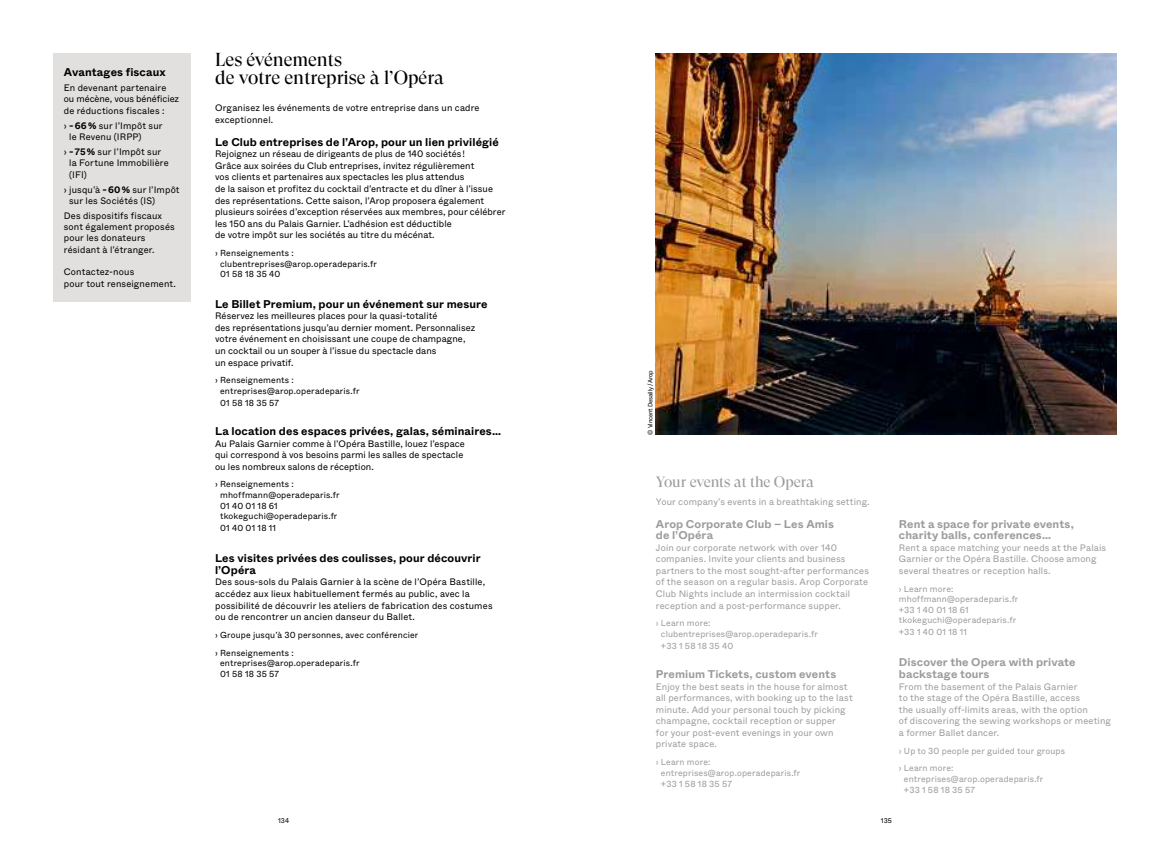
<style>
.page{position:relative;width:1170px;height:851px;background:#fff}
.page>*{position:absolute;margin:0;border:0;box-sizing:border-box;transform-origin:0 0}
.t1{font:18.75px/18.8px "GT Super Display";color:#000}
.t2{font:15px "GT Super Display";letter-spacing:-.015em;color:#9c9c9d}
.t3{font:700 11.25px/11.6px "Whyte";letter-spacing:.01em;color:#000}
.t4{font:700 11.25px/11.6px "Whyte";letter-spacing:.01em;color:#9c9c9d}
.t5{font:9.38px/11.5px "Whyte";letter-spacing:.01em;color:#000}
.t6{font:9.38px/11.5px "Whyte";letter-spacing:.015em;color:#9c9c9d}
.t7{font:8.75px/10.6px "Whyte";letter-spacing:.02em;color:#000}
.t8{font:8.75px/10.6px "Whyte";letter-spacing:.02em;color:#9c9c9d}
.t9{font:6.88px "Whyte";letter-spacing:.025em;color:#000}
.t10{font:6.25px "Whyte";letter-spacing:-.03em;color:#000}
.s1{font-weight:700}
</style>
<div class="page">
<div style="left:53px;top:53px;width:137px;height:249px;background:#e2dfdf"></div>
<img style="left:656px;top:53px;width:460px;height:382px">
<p class="t3" style="left:64px;top:66px;width:103px">Avantages fiscaux</p>
<p class="t5" style="left:64px;top:82px;width:117px">En devenant partenaire ou mécène, vous bénéficiez de réductions fiscales :</p>
<p class="t5" style="left:69px;top:119px;width:95px;text-indent:-5px">› <span class="s1">- 66 %</span> sur l’Impôt sur le Revenu (IRPP)</p>
<p class="t5" style="left:69px;top:146px;width:101px;text-indent:-5px">› <span class="s1">- 75 %</span> sur l’Impôt sur la Fortune Immobilière (IFI)</p>
<p class="t5" style="left:69px;top:183px;width:112px;text-indent:-5px">› jusqu’à <span class="s1">- 60 %</span> sur l’Impôt sur les Sociétés (IS)</p>
<p class="t5" style="left:64px;top:209px;width:112px">Des dispositifs fiscaux sont également proposés pour les donateurs résidant à l’étranger.</p>
<p class="t5" style="left:64px;top:265px;width:114px">Contactez-nous<br>pour tout renseignement.</p>
<h1 class="t1" style="left:215px;top:50px;width:230px">Les événements<br>de votre entreprise à l’Opéra</h1>
<p class="t5" style="left:215px;top:101px;width:266px">Organisez les événements de votre entreprise dans un cadre exceptionnel.</p>
<p class="t3" style="left:215px;top:135px;width:285px">Le Club entreprises de l’Arop, pour un lien privilégié</p>
<p class="t5" style="left:215px;top:148px;width:292px">Rejoignez un réseau de dirigeants de plus de 140 sociétés !<br>Grâce aux soirées du Club entreprises, invitez régulièrement<br>vos clients et partenaires aux spectacles les plus attendus<br>de la saison et profitez du cocktail d’entracte et du dîner à l’issue des représentations. Cette saison, l’Arop proposera également plusieurs soirées d’exception réservées aux membres, pour célébrer les 150 ans du Palais Garnier. L’adhésion est déductible<br>de votre impôt sur les sociétés au titre du mécénat.</p>
<p class="t7" style="left:220px;top:247px;width:158px;text-indent:-5px">› Renseignements : clubentreprises@arop.operadeparis.fr<br>01 58 18 35 40</p>
<p class="t3" style="left:215px;top:297px;width:274px">Le Billet Premium, pour un événement sur mesure</p>
<p class="t5" style="left:215px;top:310px;width:262px">Réservez les meilleures places pour la quasi-totalité<br>des représentations jusqu’au dernier moment. Personnalisez votre événement en choisissant une coupe de champagne, un cocktail ou un souper à l’issue du spectacle dans<br>un espace privatif.</p>
<p class="t7" style="left:220px;top:374px;width:141px;text-indent:-5px">› Renseignements : entreprises@arop.operadeparis.fr</p>
<p class="t7" style="left:220px;top:396px;width:61px">01 58 18 35 57</p>
<p class="t3" style="left:215px;top:424px;width:287px">La location des espaces privées, galas, séminaires…</p>
<p class="t5" style="left:215px;top:437px;width:251px">Au Palais Garnier comme à l’Opéra Bastille, louez l’espace qui correspond à vos besoins parmi les salles de spectacle ou les nombreux salons de réception.</p>
<p class="t7" style="left:220px;top:478px;width:121px;text-indent:-5px">› Renseignements : mhoffmann@operadeparis.fr<br>01 40 01 18 61 tkokeguchi@operadeparis.fr</p>
<p class="t7" style="left:220px;top:522px;width:58px">01 40 01 18 11</p>
<p class="t3" style="left:215px;top:552px;width:267px">Les visites privées des coulisses, pour découvrir l’Opéra</p>
<p class="t5" style="left:215px;top:575px;width:279px">Des sous-sols du Palais Garnier à la scène de l’Opéra Bastille, accédez aux lieux habituellement fermés au public, avec la possibilité de découvrir les ateliers de fabrication des costumes ou de rencontrer un ancien danseur du Ballet.</p>
<p class="t7" style="left:215px;top:625px;width:205px;line-height:17.8px">› Groupe jusqu’à 30 personnes, avec conférencier › Renseignements :</p>
<p class="t7" style="left:220px;top:657px;width:141px">entreprises@arop.operadeparis.fr<br>01 58 18 35 57</p>
<p class="t10" style="left:645px;top:435px;width:66px;rotate:-90deg">© Vincent Desailly / Arop</p>
<h2 class="t2" style="left:656px;top:473px;width:160px">Your events at the Opera</h2>
<p class="t6" style="left:656px;top:495px;width:215px">Your company’s events in a breathtaking setting.</p>
<p class="t4" style="left:656px;top:517px;width:180px">Arop Corporate Club – Les Amis de l’Opéra</p>
<p class="t6" style="left:656px;top:541px;width:214px">Join our corporate network with over 140 companies. Invite your clients and business partners to the most sought-after performances of the season on a regular basis. Arop Corporate Club Nights include an intermission cocktail reception and a post-performance supper.</p>
<p class="t8" style="left:661px;top:617px;width:158px;text-indent:-5px">› Learn more: clubentreprises@arop.operadeparis.fr</p>
<p class="t8" style="left:661px;top:639px;width:74px">+33 1 58 18 35 40</p>
<p class="t4" style="left:656px;top:667px;width:182px">Premium Tickets, custom events</p>
<p class="t6" style="left:656px;top:680px;width:198px">Enjoy the best seats in the house for almost all performances, with booking up to the last minute. Add your personal touch by picking champagne, cocktail reception or supper<br>for your post-event evenings in your own private space.</p>
<p class="t8" style="left:661px;top:756px;width:141px;text-indent:-5px">› Learn more: entreprises@arop.operadeparis.fr</p>
<p class="t8" style="left:661px;top:778px;width:73px">+33 1 58 18 35 57</p>
<p class="t4" style="left:898px;top:517px;width:176px">Rent a space for private events, charity balls, conferences…</p>
<p class="t6" style="left:898px;top:541px;width:209px">Rent a space matching your needs at the Palais<br>Garnier or the Opéra Bastille. Choose among several theatres or reception halls.</p>
<p class="t8" style="left:898px;top:582px;width:121px">› Learn more: mhoffmann@operadeparis.fr +33 1 40 01 18 61 tkokeguchi@operadeparis.fr</p>
<p class="t8" style="left:898px;top:626px;width:70px">+33 1 40 01 18 11</p>
<p class="t4" style="left:898px;top:656px;width:178px">Discover the Opera with private backstage tours</p>
<p class="t6" style="left:898px;top:680px;width:213px">From the basement of the Palais Garnier<br>to the stage of the Opéra Bastille, access<br>the usually off-limits areas, with the option<br>of discovering the sewing workshops or meeting a former Ballet dancer.</p>
<p class="t8" style="left:898px;top:741px;width:168px;line-height:17.8px">› Up to 30 people per guided tour groups › Learn more:</p>
<p class="t8" style="left:903px;top:772px;width:141px">entreprises@arop.operadeparis.fr +33 1 58 18 35 57</p>
<p class="t9" style="left:278px;top:815px;width:13px">134</p>
<p class="t9" style="left:880px;top:815px;width:13px">135</p>
</div>
